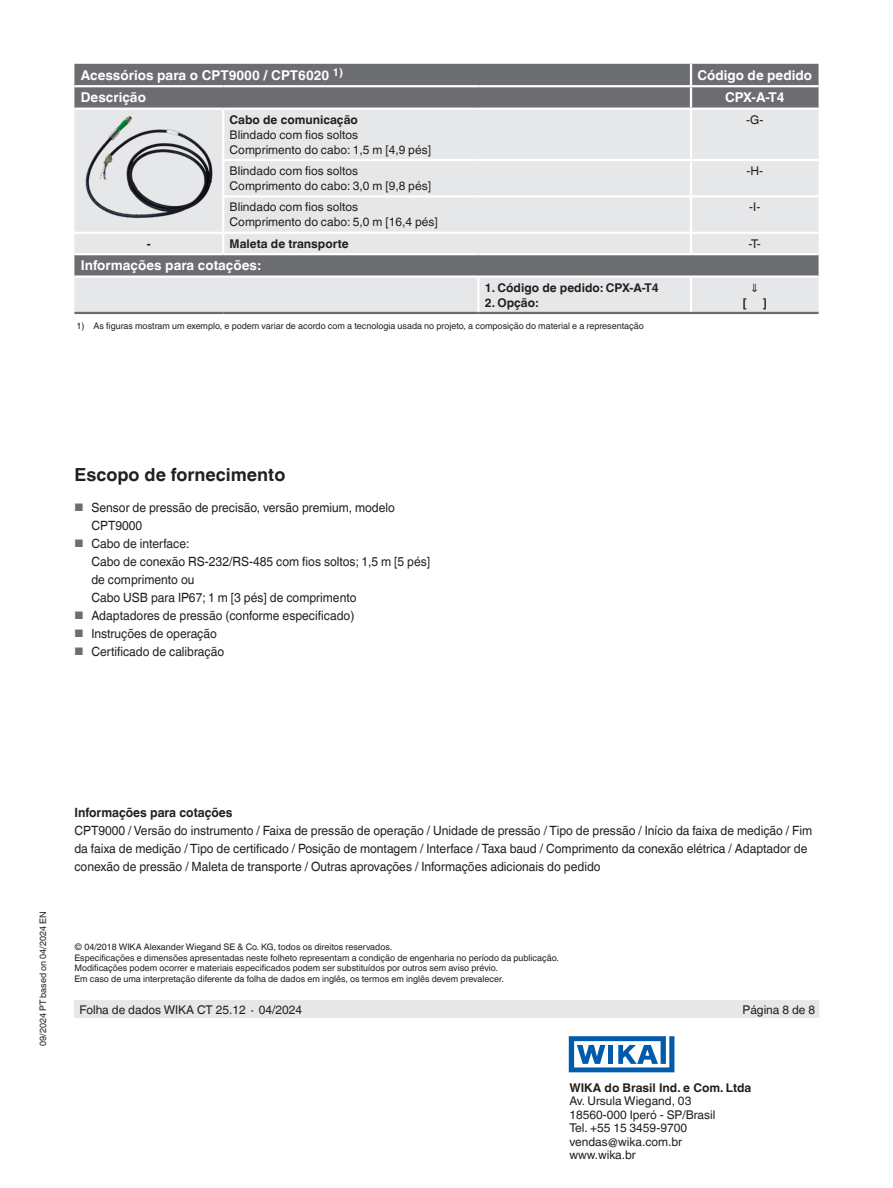
<style>
.page{position:relative;width:893px;height:1188px;background:#fff}
.page>*{position:absolute;margin:0;border:0;box-sizing:border-box;transform-origin:0 0}
.t1{font:700 18px "Helvetica World";color:#231f20}
.t2{font:700 13.5px "Helvetica World";color:#fff}
.t3{font:12.75px/18px "Helvetica World";color:#231f20;scale:.95 1}
.t4{font:700 12.75px "Helvetica World";color:#231f20;scale:.95 1}
.t5{font:12px/13.5px "Helvetica World";color:#231f20}
.t6{font:700 12px "Helvetica World";color:#231f20}
.t7{font:9px/10.5px "Helvetica World";color:#231f20}
.s1{font-size:10.8px;color:#6c6d70}
</style>
<div class="page">
<div style="left:74px;top:1000px;width:745px;height:18px;background:#e6e7e9"></div>
<svg style="left:569px;top:1036px;width:105px;height:36px"></svg>
<div style="left:74px;top:64px;width:745px;height:44px;background:#6c6d70"></div>
<svg style="left:74px;top:110px;width:745px;height:202px;background:#d8d9db"></svg>
<hr style="left:74px;top:312px;width:149px;height:2px;background:#6c6d70">
<hr style="left:223px;top:312px;width:255px;height:2px;background:#6c6d70">
<hr style="left:478px;top:312px;width:213px;height:2px;background:#6c6d70">
<hr style="left:691px;top:312px;width:128px;height:2px;background:#6c6d70">
<hr style="left:690px;top:64px;width:2px;height:21px;background:#fff">
<hr style="left:74px;top:85px;width:149px;height:2px;background:#fff">
<hr style="left:223px;top:85px;width:255px;height:2px;background:#fff">
<hr style="left:478px;top:85px;width:213px;height:2px;background:#fff">
<hr style="left:691px;top:85px;width:128px;height:2px;background:#fff">
<hr style="left:690px;top:87px;width:2px;height:21px;background:#fff">
<hr style="left:690px;top:110px;width:2px;height:49px;background:#fff">
<hr style="left:222px;top:159px;width:256px;height:2px;background:#fff">
<hr style="left:478px;top:159px;width:213px;height:2px;background:#fff">
<hr style="left:691px;top:159px;width:128px;height:2px;background:#fff">
<hr style="left:690px;top:161px;width:2px;height:34px;background:#fff">
<hr style="left:222px;top:195px;width:256px;height:3px;background:#fff">
<hr style="left:478px;top:195px;width:213px;height:3px;background:#fff">
<hr style="left:691px;top:195px;width:128px;height:3px;background:#fff">
<hr style="left:690px;top:198px;width:2px;height:34px;background:#fff">
<hr style="left:223px;top:232px;width:255px;height:2px;background:#fff">
<hr style="left:478px;top:232px;width:213px;height:2px;background:#fff">
<hr style="left:691px;top:232px;width:128px;height:2px;background:#fff">
<svg style="left:690px;top:234px;width:2px;height:19px"></svg>
<hr style="left:74px;top:275px;width:149px;height:3px;background:#fff">
<hr style="left:223px;top:275px;width:255px;height:3px;background:#fff">
<hr style="left:478px;top:275px;width:213px;height:3px;background:#fff">
<hr style="left:477px;top:278px;width:2px;height:34px;background:#fff">
<hr style="left:691px;top:275px;width:128px;height:3px;background:#fff">
<hr style="left:690px;top:278px;width:2px;height:34px;background:#fff">
<svg style="left:222px;top:234px;width:2px;height:19px"></svg>
<hr style="left:222px;top:110px;width:2px;height:49px;background:#fff">
<hr style="left:222px;top:161px;width:2px;height:34px;background:#fff">
<hr style="left:222px;top:198px;width:2px;height:34px;background:#fff">
<hr style="left:74px;top:232px;width:149px;height:2px;background:#fff">
<hr style="left:74px;top:253px;width:149px;height:2px;background:#fff">
<hr style="left:223px;top:253px;width:255px;height:2px;background:#fff">
<hr style="left:478px;top:253px;width:213px;height:2px;background:#fff">
<hr style="left:691px;top:253px;width:128px;height:2px;background:#fff">
<img style="left:85px;top:115px;width:128px;height:103px">
<p class="t2" style="left:81px;top:67px;width:264px">Acessórios para o CPT9000 / CPT6020 <sup>1)</sup></p>
<p class="t2" style="left:697px;top:67px;width:116px">Código de pedido</p>
<p class="t2" style="left:81px;top:90px;width:67px">Descrição</p>
<p class="t2" style="left:725px;top:90px;width:61px">CPX-A-T4</p>
<p class="t6" style="left:230px;top:113px;width:130px">Cabo de comunicação</p>
<p class="t5" style="left:230px;top:127px;width:203px;line-height:15px">Blindado com fios soltos<br>Comprimento do cabo: 1,5 m [4,9 pés]</p>
<p class="t5" style="left:746px;top:113px;width:19px">-G-</p>
<p class="t5" style="left:230px;top:163px;width:203px;line-height:15px">Blindado com fios soltos<br>Comprimento do cabo: 3,0 m [9,8 pés]</p>
<p class="t5" style="left:746px;top:164px;width:18px">-H-</p>
<p class="t5" style="left:230px;top:200px;width:210px;line-height:15px">Blindado com fios soltos<br>Comprimento do cabo: 5,0 m [16,4 pés]</p>
<p class="t5" style="left:749px;top:201px;width:13px">-I-</p>
<p class="t6" style="left:147px;top:237px;width:5px">-</p>
<p class="t6" style="left:230px;top:237px;width:120px">Maleta de transporte</p>
<p class="t5" style="left:749px;top:237px;width:14px">-T-</p>
<p class="t2" style="left:81px;top:258px;width:182px">Informações para cotações:</p>
<p class="t6" style="left:485px;top:280px;width:175px">1. Código de pedido: CPX-A-T4</p>
<p class="t6" style="left:485px;top:295px;width:55px">2. Opção:</p>
<p class="t6" style="left:751px;top:280px;width:9px">⇓</p>
<p class="t6" style="left:743px;top:295px;width:5px">[</p>
<p class="t6" style="left:763px;top:295px;width:5px">]</p>
<p class="t7" style="left:77px;top:320px;width:569px">1) As figuras mostram um exemplo, e podem variar de acordo com a tecnologia usada no projeto, a composição do material e a representação</p>
<h1 class="t1" style="left:74px;top:464px;width:212px">Escopo de fornecimento</h1>
<p class="t3" style="left:91px;top:499px;width:321px;text-indent:-17px"><span class="s1">■</span> Sensor de pressão de precisão, versão premium, modelo<br>CPT9000</p>
<p class="t3" style="left:91px;top:535px;width:358px;text-indent:-17px"><span class="s1">■</span> Cabo de interface:<br>Cabo de conexão RS-232/RS-485 com fios soltos; 1,5 m [5 pés] de comprimento ou<br>Cabo USB para IP67; 1 m [3 pés] de comprimento</p>
<p class="t3" style="left:74px;top:607px;width:296px"><span class="s1">■</span> Adaptadores de pressão (conforme especificado)</p>
<p class="t3" style="left:74px;top:625px;width:152px"><span class="s1">■</span> Instruções de operação</p>
<p class="t3" style="left:74px;top:643px;width:159px"><span class="s1">■</span> Certificado de calibração</p>
<p class="t7" style="left:38px;top:1046px;width:136px;rotate:-90deg">09/2024 PT based on 04/2024 EN</p>
<p class="t4" style="left:74px;top:805px;width:168px">Informações para cotações</p>
<p class="t3" style="left:74px;top:822px;width:778px">CPT9000 / Versão do instrumento / Faixa de pressão de operação / Unidade de pressão / Tipo de pressão / Início da faixa de medição / Fim da faixa de medição / Tipo de certificado / Posição de montagem / Interface / Taxa baud / Comprimento da conexão elétrica / Adaptador de conexão de pressão / Maleta de transporte / Outras aprovações / Informações adicionais do pedido</p>
<p class="t7" style="left:74px;top:942px;width:486px">© 04/2018 WIKA Alexander Wiegand SE &amp; Co. KG, todos os direitos reservados.<br>Especificações e dimensões apresentadas neste folheto representam a condição de engenharia no período da publicação.<br>Modificações podem ocorrer e materiais especificados podem ser substituídos por outros sem aviso prévio.<br>Em caso de uma interpretação diferente da folha de dados em inglês, os termos em inglês devem prevalecer.</p>
<p class="t5" style="left:80px;top:1003px;width:224px">Folha de dados WIKA CT 25.12 ∙ 04/2024</p>
<p class="t5" style="left:743px;top:1003px;width:74px">Página 8 de 8</p>
<p class="t6" style="left:569px;top:1080px;width:184px">WIKA do Brasil Ind. e Com. Ltda</p>
<p class="t5" style="left:569px;top:1094px;width:148px">Av. Ursula Wiegand, 03<br>18560-000 Iperó - SP/Brasil<br>Tel. +55 15 3459-9700 vendas@wika.com.br www.wika.br</p>
</div>
